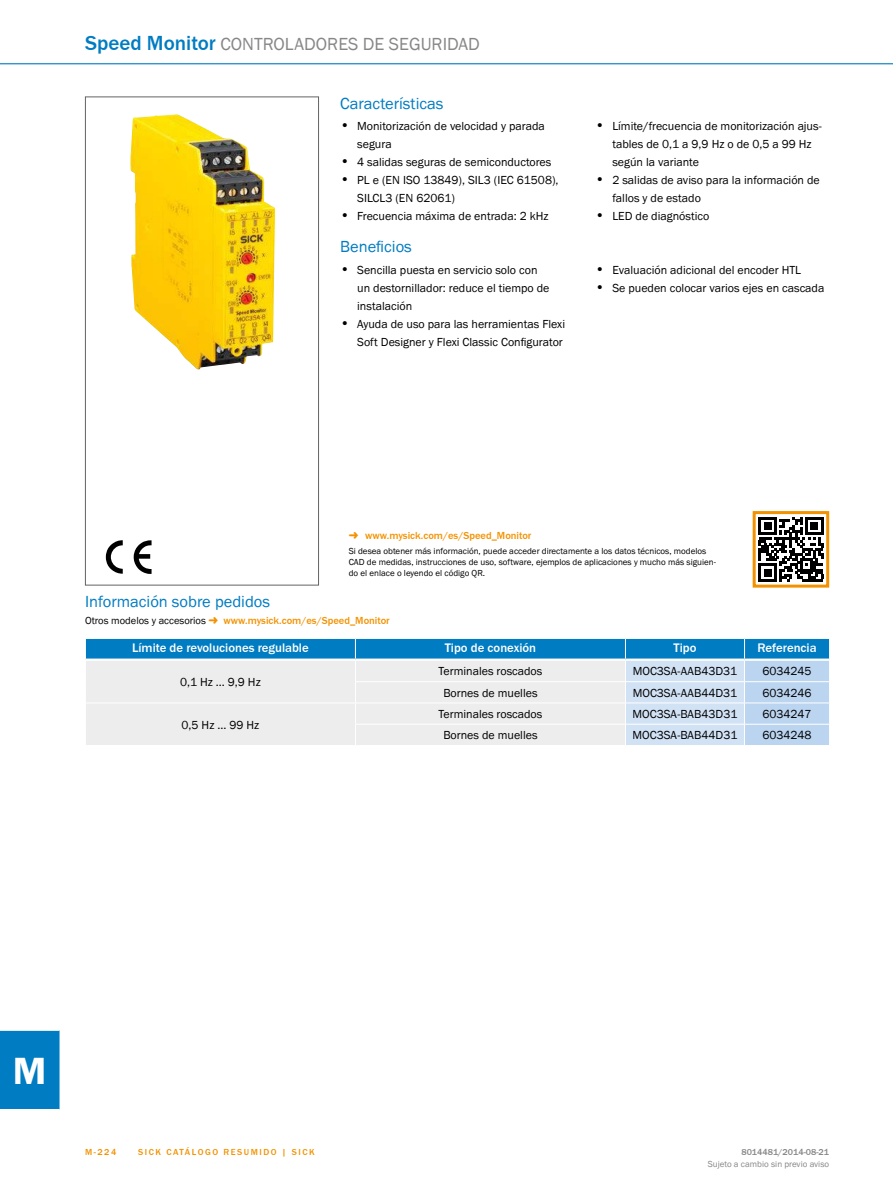
<style>
.page{position:relative;width:893px;height:1188px;background:#fff}
.page>*{position:absolute;margin:0;border:0;box-sizing:border-box;transform-origin:0 0}
.t1{font:700 39px "SICK Franklin";color:#fff}
.t2{font:18px "SICK Franklin";color:#878787}
.t3{font:16.5px "SICK Franklin";color:#007cc2}
.t4{font:500 12.75px "SICK Franklin";color:#fff}
.t5{font:12px/17.9px "SICK Franklin";color:#000}
.t6{font:500 10.5px "SICK Franklin";color:#f39200}
.t7{font:10.5px "SICK Franklin";color:#000}
.t8{font:9px/10.8px "SICK Franklin";color:#000}
.t9{font:500 9px "SICK Franklin";letter-spacing:.17em;color:#f39200}
.t10{font:9px "SICK Franklin";color:#878787}
.t11{font:500 9px "SICK Franklin";color:#878787}
.s1{font-weight:500;font-size:21px;color:#007cc2}
.s2{font-size:14.25px}
</style>
<div class="page">
<hr style="left:0;top:63px;width:893px;height:1px;background:#007cc2">
<svg style="left:85px;top:638px;width:745px;height:107px;background:#bbd5e7"></svg>
<img style="left:130px;top:114px;width:145px;height:255px">
<svg style="left:106px;top:540px;width:46px;height:34px"></svg>
<div style="left:85px;top:97px;width:234px;height:488px;border:1px solid #646363"></div>
<svg style="left:758px;top:517px;width:65px;height:65px"></svg>
<hr style="left:805px;top:517px;width:18px;height:3px;background:#000">
<div style="left:753px;top:511px;width:76px;height:77px;border:3px solid #f39200"></div>
<div style="left:0;top:1030px;width:60px;height:79px;background:#007cc2"></div>
<h2 class="t2" style="left:85px;top:32px;width:158px"><span class="s1">Speed Monitor</span> Controladores</h2>
<h2 class="t2" style="left:363px;top:32px;width:38px">de seguridad</h2>
<h3 class="t3" style="left:340px;top:93px;width:105px">Características</h3>
<p class="t5" style="left:357px;top:118px;width:189px;text-indent:-17px"><span class="s2">•</span> Monitorización de velocidad y parada segura</p>
<p class="t5" style="left:340px;top:153px;width:213px"><span class="s2">•</span> 4 salidas seguras de semiconductores</p>
<p class="t5" style="left:357px;top:171px;width:203px;text-indent:-17px"><span class="s2">•</span> PL e (EN ISO 13849), SIL3 (IEC 61508),<br>SILCL3 (EN 62061)</p>
<p class="t5" style="left:340px;top:207px;width:210px"><span class="s2">•</span> Frecuencia máxima de entrada: 2 kHz</p>
<h3 class="t3" style="left:340px;top:237px;width:73px">Beneficios</h3>
<p class="t5" style="left:357px;top:261px;width:194px;text-indent:-17px"><span class="s2">•</span> Sencilla puesta en servicio solo con un destornillador: reduce el tiempo de instalación</p>
<p class="t5" style="left:340px;top:315px;width:226px;text-align:right"><span class="s2">•</span> Ayuda de uso para las herramientas Flexi<br>Soft Designer y Flexi Classic Configurator</p>
<p class="t5" style="left:612px;top:118px;width:211px;text-indent:-17px"><span class="s2">•</span> Límite/frecuencia de monitorización ajus&shy;tables de 0,1 a 9,9 Hz o de 0,5 a 99 Hz según la variante</p>
<p class="t5" style="left:612px;top:171px;width:209px;text-indent:-17px"><span class="s2">•</span> 2 salidas de aviso para la información de fallos y de estado</p>
<p class="t5" style="left:595px;top:207px;width:116px"><span class="s2">•</span> LED de diagnóstico</p>
<p class="t5" style="left:595px;top:261px;width:207px"><span class="s2">•</span> Evaluación adicional del encoder HTL</p>
<p class="t5" style="left:595px;top:279px;width:231px"><span class="s2">•</span> Se pueden colocar varios ejes en cascada</p>
<p class="t6" style="left:365px;top:529px;width:168px">www.mysick.com/es/Speed_Monitor</p>
<p class="t8" style="left:349px;top:546px;width:369px">Si desea obtener más información, puede acceder directamente a los datos técnicos, modelos<br>CAD de medidas, instrucciones de uso, software, ejemplos de aplicaciones y mucho más siguien&shy;do el enlace o leyendo el código QR.</p>
<h3 class="t3" style="left:85px;top:592px;width:187px">Información sobre pedidos</h3>
<p class="t7" style="left:85px;top:614px;width:122px">Otros modelos y accesorios</p>
<p class="t6" style="left:224px;top:614px;width:168px">www.mysick.com/es/Speed_Monitor</p>
<p class="t4" style="left:132px;top:640px;width:178px">Límite de revoluciones regulable</p>
<p class="t4" style="left:445px;top:640px;width:93px">Tipo de conexión</p>
<p class="t4" style="left:673px;top:640px;width:24px">Tipo</p>
<p class="t4" style="left:758px;top:640px;width:61px">Referencia</p>
<p class="t5" style="left:180px;top:673px;width:82px">0,1 Hz ... 9,9 Hz</p>
<p class="t5" style="left:438px;top:663px;width:105px">Terminales roscados</p>
<p class="t5" style="left:633px;top:663px;width:106px">MOC3SA-AAB43D31</p>
<p class="t5" style="left:762px;top:663px;width:51px">6034245</p>
<p class="t5" style="left:443px;top:684px;width:96px">Bornes de muelles</p>
<p class="t5" style="left:633px;top:684px;width:106px">MOC3SA-AAB44D31</p>
<p class="t5" style="left:762px;top:684px;width:51px">6034246</p>
<p class="t5" style="left:182px;top:716px;width:79px">0,5 Hz ... 99 Hz</p>
<p class="t5" style="left:438px;top:705px;width:105px">Terminales roscados</p>
<p class="t5" style="left:633px;top:705px;width:106px">MOC3SA-BAB43D31</p>
<p class="t5" style="left:762px;top:705px;width:51px">6034247</p>
<p class="t5" style="left:443px;top:726px;width:96px">Bornes de muelles</p>
<p class="t5" style="left:633px;top:726px;width:106px">MOC3SA-BAB44D31</p>
<p class="t5" style="left:762px;top:726px;width:51px">6034248</p>
<h1 class="t1" style="left:13px;top:1047px;width:35px">M</h1>
<p class="t9" style="left:85px;top:1146px;width:33px">M-224</p>
<p class="t9" style="left:138px;top:1146px;width:43px">SICK Catálogo</p>
<p class="t9" style="left:224px;top:1146px;width:8px">resumido</p>
<p class="t9" style="left:282px;top:1146px;width:34px">| SICK</p>
<p class="t11" style="left:741px;top:1146px;width:89px">8014481/2014-08-21</p>
<p class="t10" style="left:708px;top:1159px;width:123px">Sujeto a cambio sin previo aviso</p>
</div>
